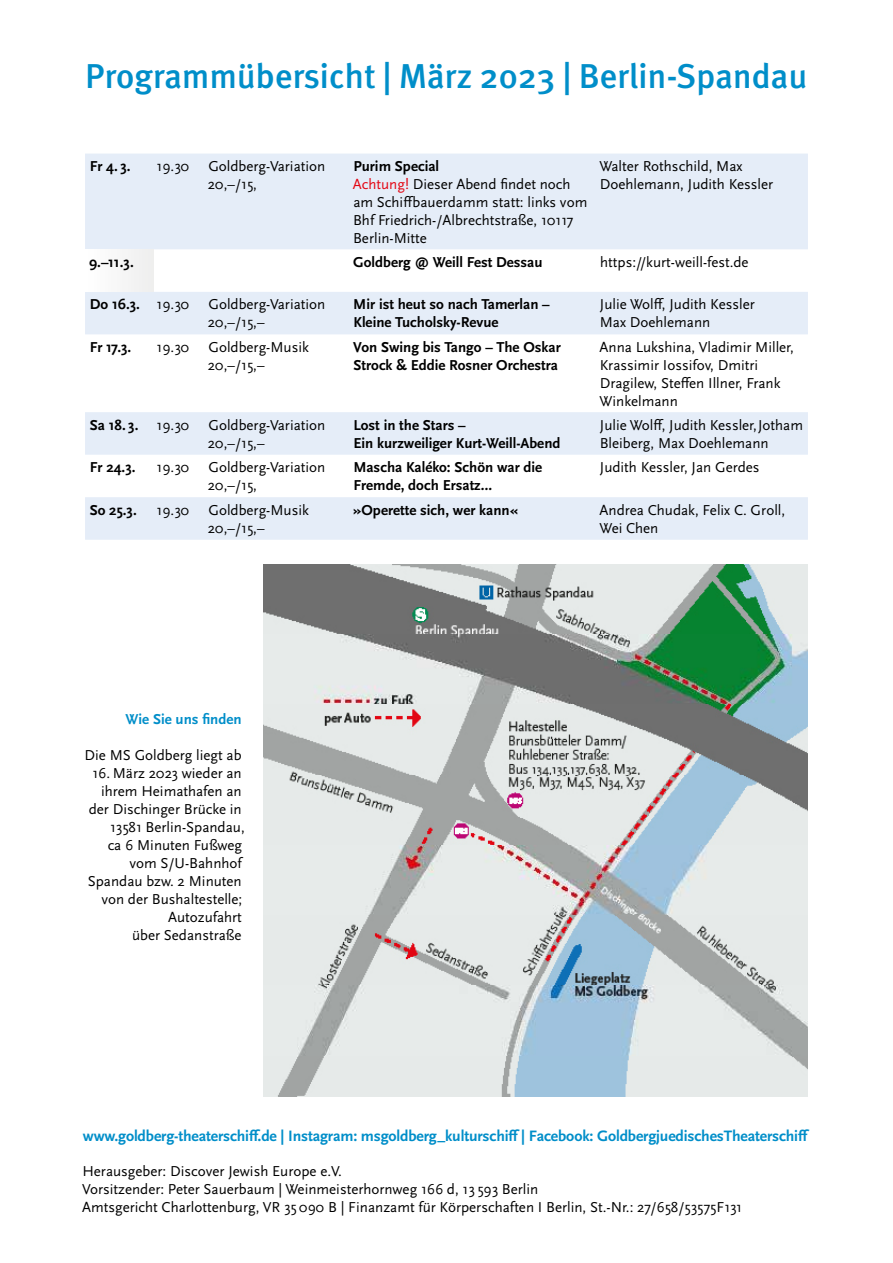
<style>
.page{position:relative;width:893px;height:1263px;background:#fff}
.page>*{position:absolute;margin:0;border:0;box-sizing:border-box;transform-origin:0 0}
.t1{font:500 34.5px "Meta Pro";letter-spacing:-.01em;color:#008ec9}
.t2{font:700 15.75px "Scala Sans Pro";letter-spacing:-.01em;color:#008ec9}
.t3{font:15px/18px "Scala Sans Pro";color:#000}
.t4{font:700 15px/18px "Scala Sans Pro";color:#000}
.t5{font:700 15px "Scala Sans Pro";color:#008ec9}
.s1{font-weight:700}
.s2{color:#e30613}
.s3{font-weight:400}
</style>
<div class="page">
<svg style="left:85px;top:154px;width:723px;height:386px;fill:#e5edf8"></svg>
<div style="left:85px;top:249px;width:68px;height:43px;background:#f7f7f7"></div>
<img style="left:264px;top:565px;width:544px;height:531px">
<h1 class="t1" style="left:85px;top:49px;width:724px">Programmübersicht | März 2023 | Berlin-Spandau</h1>
<p class="t4" style="left:90px;top:157px;width:42px">Fr 4. 3.</p>
<p class="t3" style="left:157px;top:157px;width:34px">19.30</p>
<p class="t3" style="left:208px;top:157px;width:119px">Goldberg-Variation<br>20,–/15,</p>
<p class="t3" style="left:353px;top:157px;width:236px"><span class="s1">Purim Special<br></span><span class="s2">Achtung!</span> Dieser Abend findet noch am Schiffbauerdamm statt: links vom<br>Bhf Friedrich-/Albrechtstraße, 10117<br>Berlin-Mitte</p>
<p class="t3" style="left:600px;top:157px;width:175px">Walter Rothschild, Max<br>Doehlemann, Judith Kessler</p>
<p class="t4" style="left:89px;top:253px;width:46px">9.–11.3.</p>
<p class="t4" style="left:353px;top:253px;width:191px">Goldberg @ Weill Fest Dessau</p>
<p class="t3" style="left:600px;top:253px;width:150px">https://kurt-weill-fest.de</p>
<p class="t4" style="left:90px;top:295px;width:101px">Do 16.3. <span class="s3">19.30</span></p>
<p class="t3" style="left:208px;top:295px;width:119px">Goldberg-Variation<br>20,–/15,–</p>
<p class="t4" style="left:353px;top:295px;width:198px">Mir ist heut so nach Tamerlan –<br>Kleine Tucholsky-Revue</p>
<p class="t3" style="left:600px;top:295px;width:157px">Julie Wolff, Judith Kessler<br>Max Doehlemann</p>
<p class="t4" style="left:90px;top:338px;width:43px">Fr 17.3.</p>
<p class="t3" style="left:157px;top:338px;width:34px">19.30</p>
<p class="t3" style="left:208px;top:338px;width:103px">Goldberg-Musik<br>20,–/15,–</p>
<p class="t4" style="left:353px;top:338px;width:209px">Von Swing bis Tango – The Oskar<br>Strock &amp; Eddie Rosner Orchestra</p>
<p class="t3" style="left:600px;top:338px;width:196px">Anna Lukshina, Vladimir Miller,<br>Krassimir Iossifov, Dmitri<br>Dragilew, Steffen Illner, Frank<br>Winkelmann</p>
<p class="t4" style="left:90px;top:416px;width:101px">Sa 18. 3. <span class="s3">19.30</span></p>
<p class="t3" style="left:208px;top:416px;width:119px">Goldberg-Variation<br>20,–/15,–</p>
<p class="t4" style="left:353px;top:416px;width:209px">Lost in the Stars –<br>Ein kurzweiliger Kurt-Weill-Abend</p>
<p class="t3" style="left:600px;top:416px;width:205px">Julie Wolff, Judith Kessler, Jotham<br>Bleiberg, Max Doehlemann</p>
<p class="t4" style="left:90px;top:458px;width:47px">Fr 24.3.</p>
<p class="t3" style="left:157px;top:458px;width:34px">19.30</p>
<p class="t3" style="left:208px;top:458px;width:119px">Goldberg-Variation<br>20,–/15,</p>
<p class="t4" style="left:353px;top:458px;width:190px">Mascha Kaléko: Schön war die<br>Fremde, doch Ersatz…</p>
<p class="t3" style="left:600px;top:458px;width:161px">Judith Kessler, Jan Gerdes</p>
<p class="t4" style="left:90px;top:501px;width:49px">So 25.3.</p>
<p class="t3" style="left:157px;top:501px;width:34px">19.30</p>
<p class="t3" style="left:208px;top:501px;width:103px">Goldberg-Musik<br>20,–/15,–</p>
<p class="t4" style="left:353px;top:501px;width:167px">»Operette sich, wer kann«</p>
<p class="t3" style="left:600px;top:501px;width:187px">Andrea Chudak, Felix C. Groll,<br>Wei Chen</p>
<p class="t5" style="left:126px;top:711px;width:118px">Wie Sie uns finden</p>
<p class="t3" style="left:85px;top:746px;width:159px">Die MS Goldberg liegt ab</p>
<p class="t3" style="left:88px;top:764px;width:158px;text-align:right">16. März 2023 wieder an ihrem Heimathafen an der Dischinger Brücke in<br>13581 Berlin-Spandau,<br>ca 6 Minuten Fußweg vom S/U-Bahnhof<br>Spandau bzw. 2 Minuten von der Bushaltestelle;<br>Autozufahrt<br>über Sedanstraße</p>
<p class="t2" style="left:83px;top:1127px;width:728px">www.goldberg-theaterschiff.de | Instagram: msgoldberg_kulturschiff | Facebook: GoldbergjuedischesTheaterschiff</p>
<p class="t3" style="left:82px;top:1162px;width:661px">Herausgeber: Discover Jewish Europe e.V.<br>Vorsitzender: Peter Sauerbaum | Weinmeisterhornweg 166 d, 13 593 Berlin<br>Amtsgericht Charlottenburg, VR 35 090 B | Finanzamt für Körperschaften I Berlin, St.-Nr.: 27/658/53575F131</p>
</div>
